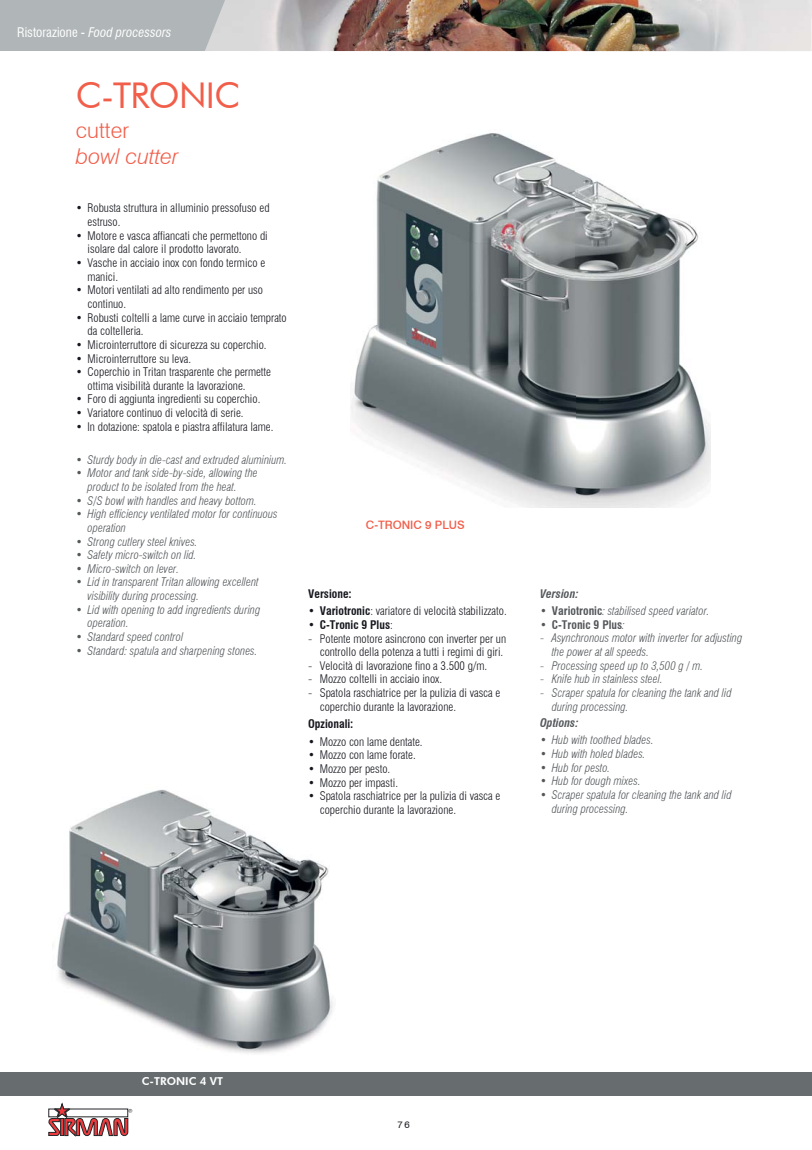
<style>
.page{position:relative;width:812px;height:1150px;background:#fff}
.page>*{position:absolute;margin:0;border:0;box-sizing:border-box;transform-origin:0 0}
.t1{font:35.4px "Futura BT";letter-spacing:-.02em;color:#f15e4a}
.t2{font:italic 300 21.9px "Swiss 721 BT";color:#f15e4a}
.t3{font:300 21.9px "Swiss 721 BT";color:#f15e4a}
.t4{font:italic condensed 12.9px "Swiss 721 BT";color:#fff}
.t5{font:300 condensed 11.55px/13.6px "Swiss 721 BT";color:#17181f}
.t6{font:italic 300 condensed 11.55px/13.6px "Swiss 721 BT";color:#54585b}
.t7{font:700 condensed 11.55px "Swiss 721 BT";color:#17181f}
.t8{font:italic 700 condensed 11.55px "Swiss 721 BT";color:#54585b}
.t9{font:700 condensed 11.55px "Swiss 721 BT";color:#54585b}
.t10{font:500 11.55px "Swiss 721 BT";color:#f15e4a}
.t11{font:800 10.95px "Futura BT";color:#fff}
.t12{font:9.6px "Swiss 721 BT";color:#222327}
.s1{font-style:normal}
.s2{font-weight:700}
.s3{font-weight:300}
.s4{font-weight:700;font-style:normal}
.s5{font-weight:300;font-style:italic}
</style>
<div class="page">
<svg style="left:49px;top:1103px;width:83px;height:32px"></svg>
<div style="left:0;top:1071px;width:811px;height:24px;background:#676c6f"></div>
<svg style="left:811px;top:1072px;width:1px;height:23px"></svg>
<div style="left:0;top:0;width:205px;height:51px;background:#b0b5b7"></div>
<svg style="left:811px;top:0;width:1px;height:51px"></svg>
<img style="left:205px;top:0;width:606px;height:51px">
<img style="left:53px;top:790px;width:280px;height:263px">
<img style="left:350px;top:133px;width:360px;height:375px">
<p class="t4" style="left:17px;top:24px;width:156px"><span class="s1">Ristorazione -</span> Food processors</p>
<h1 class="t1" style="left:76px;top:74px;width:165px">C-TRONIC</h1>
<h2 class="t3" style="left:76px;top:117px;width:55px">cutter</h2>
<h2 class="t2" style="left:76px;top:143px;width:104px">bowl cutter</h2>
<p class="t5" style="left:87px;top:201px;width:183px;text-indent:-12px">• Robusta struttura in alluminio pressofuso ed estruso.</p>
<p class="t5" style="left:87px;top:229px;width:182px;text-indent:-12px">• Motore e vasca affiancati che permettono di isolare dal calore il prodotto lavorato.</p>
<p class="t5" style="left:87px;top:256px;width:179px;text-indent:-12px">• Vasche in acciaio inox con fondo termico e manici.</p>
<p class="t5" style="left:87px;top:283px;width:177px;text-indent:-12px">• Motori ventilati ad alto rendimento per uso continuo.</p>
<p class="t5" style="left:87px;top:310px;width:201px;text-indent:-12px">• Robusti coltelli a lame curve in acciaio temprato da coltelleria.</p>
<p class="t5" style="left:76px;top:338px;width:192px">• Microinterruttore di sicurezza su coperchio.</p>
<p class="t5" style="left:76px;top:351px;width:117px">• Microinterruttore su leva.</p>
<p class="t5" style="left:87px;top:365px;width:185px;text-indent:-12px">• Coperchio in Tritan trasparente che permette ottima visibilità durante la lavorazione.</p>
<p class="t5" style="left:76px;top:392px;width:186px">• Foro di aggiunta ingredienti su coperchio.</p>
<p class="t5" style="left:76px;top:406px;width:169px">• Variatore continuo di velocità di serie.</p>
<p class="t5" style="left:76px;top:420px;width:199px">• In dotazione: spatola e piastra affilatura lame.</p>
<p class="t6" style="left:76px;top:452px;width:213px">• Sturdy body in die-cast and extruded aluminium.</p>
<p class="t6" style="left:87px;top:466px;width:172px;text-indent:-12px">• Motor and tank side-by-side, allowing the product to be isolated from the heat.</p>
<p class="t6" style="left:76px;top:493px;width:182px">• S/S bowl with handles and heavy bottom.</p>
<p class="t6" style="left:87px;top:507px;width:191px;text-indent:-12px">• High efficiency ventilated motor for continuous operation</p>
<p class="t6" style="left:76px;top:534px;width:123px">• Strong cutlery steel knives.</p>
<p class="t6" style="left:76px;top:548px;width:122px">• Safety micro-switch on lid.</p>
<p class="t6" style="left:76px;top:562px;width:105px">• Micro-switch on lever.</p>
<p class="t6" style="left:87px;top:575px;width:172px;text-indent:-12px">• Lid in transparent Tritan allowing excellent visibility during processing.</p>
<p class="t6" style="left:87px;top:602px;width:174px;text-indent:-12px">• Lid with opening to add ingredients during operation.</p>
<p class="t6" style="left:76px;top:630px;width:109px">• Standard speed control</p>
<p class="t6" style="left:76px;top:643px;width:183px">• Standard: spatula and sharpening stones.</p>
<p class="t10" style="left:365px;top:517px;width:100px">C-TRONIC 9 PLUS</p>
<p class="t7" style="left:308px;top:586px;width:45px">Versione:</p>
<p class="t5" style="left:308px;top:604px;width:200px">• <span class="s2">Variotronic</span>: variatore di velocità stabilizzato.</p>
<p class="t7" style="left:308px;top:617px;width:86px"><span class="s3">•</span> C-Tronic 9 Plus<span class="s3">:</span></p>
<p class="t5" style="left:308px;top:631px;width:199px;text-align:right">- Potente motore asincrono con inverter per un controllo della potenza a tutti i regimi di giri.</p>
<p class="t5" style="left:308px;top:658px;width:180px">- Velocità di lavorazione fino a 3.500 g/m.</p>
<p class="t5" style="left:308px;top:672px;width:135px">- Mozzo coltelli in acciaio inox.</p>
<p class="t5" style="left:319px;top:686px;width:182px;text-indent:-12px">- Spatola raschiatrice per la pulizia di vasca e coperchio durante la lavorazione.</p>
<p class="t7" style="left:308px;top:717px;width:47px">Opzionali:</p>
<p class="t5" style="left:308px;top:734px;width:116px">• Mozzo con lame dentate.</p>
<p class="t5" style="left:308px;top:748px;width:109px">• Mozzo con lame forate.</p>
<p class="t5" style="left:308px;top:762px;width:84px">• Mozzo per pesto.</p>
<p class="t5" style="left:308px;top:775px;width:91px">• Mozzo per impasti.</p>
<p class="t5" style="left:319px;top:789px;width:182px;text-indent:-12px">• Spatola raschiatrice per la pulizia di vasca e coperchio durante la lavorazione.</p>
<p class="t8" style="left:540px;top:586px;width:40px">Version:</p>
<p class="t6" style="left:540px;top:604px;width:171px">• <span class="s4">Variotronic</span>: stabilised speed variator.</p>
<p class="t9" style="left:540px;top:617px;width:86px"><span class="s5">•</span> C-Tronic 9 Plus<span class="s5">:</span></p>
<p class="t6" style="left:551px;top:631px;width:192px;text-indent:-12px">- Asynchronous motor with inverter for adjusting the power at all speeds.</p>
<p class="t6" style="left:540px;top:658px;width:164px">- Processing speed up to 3,500 g / m.</p>
<p class="t6" style="left:540px;top:672px;width:124px">- Knife hub in stainless steel.</p>
<p class="t6" style="left:551px;top:686px;width:181px;text-indent:-12px">- Scraper spatula for cleaning the tank and lid during processing.</p>
<p class="t8" style="left:540px;top:715px;width:40px">Options:</p>
<p class="t6" style="left:540px;top:733px;width:115px">• Hub with toothed blades.</p>
<p class="t6" style="left:540px;top:747px;width:107px">• Hub with holed blades.</p>
<p class="t6" style="left:540px;top:760px;width:72px">• Hub for pesto.</p>
<p class="t6" style="left:540px;top:774px;width:102px">• Hub for dough mixes.</p>
<p class="t6" style="left:551px;top:788px;width:181px;text-indent:-12px">• Scraper spatula for cleaning the tank and lid during processing.</p>
<p class="t11" style="left:142px;top:1074px;width:83px">C-TRONIC 4 VT</p>
<p class="t12" style="left:397px;top:1118px;width:14px">76</p>
</div>
